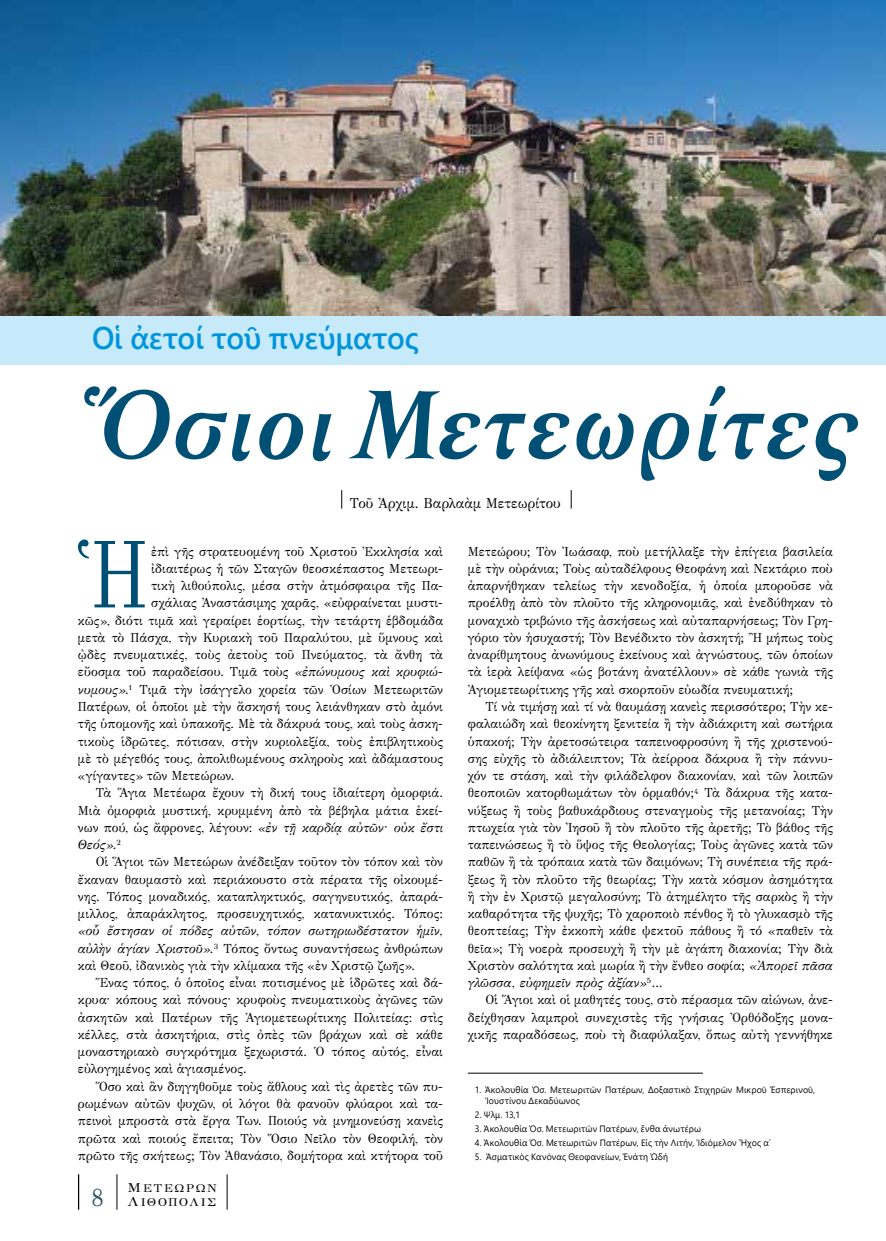
<style>
.page{position:relative;width:886px;height:1241px;background:#fff}
.page>*{position:absolute;margin:0;border:0;box-sizing:border-box;transform-origin:0 0}
.t1{font:italic 700 102.25px "Katsoulidis Pt";letter-spacing:.06em;color:#004f74;scale:.87 1}
.t2{font:96.38px "GFS Didot";color:#004f74;scale:.77 1}
.t3{font:600 31.25px "Segoe UI";color:#0095da;scale:.95 1}
.t4{font:14.5px "GFS Didot";letter-spacing:.015em;color:#000;scale:.93 1}
.t5{font:13.12px/17.2px "GFS Didot";letter-spacing:.015em;color:#000;text-align:justify;scale:.93 1}
.t6{font:italic 13.12px "GFS Didot";color:#000;scale:.93 1}
.t7{font:11.25px/13.8px "GFS Didot";letter-spacing:.115em;color:#000;text-align:right;scale:1.17 1}
.t8{font:9.12px/10.5px "Segoe UI";letter-spacing:.015em;color:#000;scale:.95 1}
.s1{font-style:italic}
.s2{font-style:normal}
.s3{font-size:13px}
.s4{font-size:24.75px;color:#335c64}
</style>
<div class="page">
<hr style="left:227px;top:1173px;width:1px;height:36px;background:#000">
<hr style="left:117px;top:1173px;width:1px;height:36px;background:#000">
<hr style="left:78px;top:1173px;width:1px;height:36px;background:#000">
<div style="left:0;top:313px;width:886px;height:52px;background:#c7eafb"></div>
<img style="left:0;top:0;width:886px;height:315px">
<hr style="left:468px;top:1072px;width:235px;height:1px;background:#000">
<svg style="left:341px;top:490px;width:1px;height:18px"></svg>
<svg style="left:571px;top:490px;width:1px;height:18px"></svg>
<h3 class="t3" style="left:92px;top:308px;width:345px">Οἱ ἀετοί τοῦ πνεύματος</h3>
<h1 class="t1" style="left:96px;top:370px;width:872px">Ὅσιοι Μετεωρίτες</h1>
<p class="t4" style="left:350px;top:491px;width:228px">Τοῦ Ἀρχιμ. Βαρλαὰμ Μετεωρίτου</p>
<h2 class="t2" style="left:78px;top:497px;width:92px">Ἡ</h2>
<p class="t5" style="left:151px;top:541px;width:315px">ἐπὶ γῆς στρατευομένη τοῦ Χριστοῦ Ἐκκλησία καὶ</p>
<p class="t5" style="left:151px;top:559px;width:315px">ἰδιαιτέρως ἡ τῶν Σταγῶν θεοσκέπαστος Μετεωρι-</p>
<p class="t5" style="left:151px;top:576px;width:315px">τικὴ λιθούπολις, μέσα στὴν ἀτμόσφαιρα τῆς Πα-</p>
<p class="t5" style="left:151px;top:593px;width:315px">σχάλιας Ἀναστάσιμης χαρᾶς, «εὐφραίνεται μυστι-</p>
<p class="t5" style="left:78px;top:610px;width:394px">κῶς», διότι τιμᾶ καὶ γεραίρει ἑορτίως, τὴν τετάρτη ἑβδομάδα</p>
<p class="t5" style="left:78px;top:628px;width:394px">μετὰ τὸ Πάσχα, τὴν Κυριακὴ τοῦ Παραλύτου, μὲ ὕμνους καὶ</p>
<p class="t5" style="left:78px;top:645px;width:394px">ᾠδὲς πνευματικές, τοὺς ἀετοὺς τοῦ Πνεύματος, τὰ ἄνθη τὰ</p>
<p class="t5" style="left:78px;top:662px;width:394px">εὔοσμα τοῦ παραδείσου. Τιμᾶ τοὺς <span class="s1">«ἐπώνυμους καὶ κρυφιώ-</span></p>
<p class="t5" style="left:78px;top:679px;width:394px"><span class="s1">νυμους»</span>.<sup>1</sup> Τιμᾶ τὴν ἰσάγγελο χορεία τῶν Ὁσίων Μετεωριτῶν</p>
<p class="t5" style="left:78px;top:697px;width:394px">Πατέρων, οἱ ὁποῖοι μὲ τὴν ἄσκησή τους λειάνθηκαν στὸ ἀμόνι</p>
<p class="t5" style="left:78px;top:714px;width:394px">τῆς ὑπομονῆς καὶ ὑπακοῆς. Μὲ τὰ δάκρυά τους, καὶ τοὺς ἀσκη-</p>
<p class="t5" style="left:78px;top:731px;width:394px">τικοὺς ἱδρῶτες, πότισαν, στὴν κυριολεξία, τοὺς ἐπιβλητικοὺς</p>
<p class="t5" style="left:78px;top:748px;width:394px">μὲ τὸ μέγεθός τους, ἀπολιθωμένους σκληροὺς καὶ ἀδάμαστους</p>
<p class="t5" style="left:78px;top:766px;width:170px">«γίγαντες» τῶν Μετεώρων.</p>
<p class="t5" style="left:96px;top:783px;width:375px">Τὰ Ἅγια Μετέωρα ἔχουν τὴ δική τους ἰδιαίτερη ὀμορφιά.</p>
<p class="t5" style="left:78px;top:800px;width:394px">Μιὰ ὀμορφιὰ μυστική, κρυμμένη ἀπὸ τὰ βέβηλα μάτια ἐκεί-</p>
<p class="t5" style="left:78px;top:817px;width:394px">νων πού, ὡς ἄφρονες, λέγουν: <span class="s1">«ἐν τῇ καρδίᾳ αὐτῶν· οὐκ ἔστι</span></p>
<p class="t6" style="left:78px;top:833px;width:48px">Θεός»<span class="s2">.</span><sup>2</sup></p>
<p class="t5" style="left:96px;top:852px;width:375px">Οἱ Ἅγιοι τῶν Μετεώρων ἀνέδειξαν τοῦτον τὸν τόπον καὶ τὸν</p>
<p class="t5" style="left:78px;top:869px;width:394px">ἔκαναν θαυμαστὸ καὶ περιάκουστο στὰ πέρατα τῆς οἰκουμέ-</p>
<p class="t5" style="left:78px;top:886px;width:394px">νης. Τόπος μοναδικός, καταπληκτικός, σαγηνευτικός, ἀπαρά-</p>
<p class="t5" style="left:78px;top:904px;width:394px">μιλλος, ἀπαράκλητος, προσευχητικός, κατανυκτικός. Τόπος:</p>
<p class="t5" style="left:78px;top:921px;width:394px"><span class="s1">«οὗ ἔστησαν οἱ πόδες αὐτῶν, τόπον σωτηριωδέστατον ἡμῖν, αὐλὴν ἁγίαν Χριστοῦ»</span>.<sup>3</sup> Τόπος ὄντως συναντήσεως ἀνθρώπων καὶ Θεοῦ, ἰδανικὸς γιὰ τὴν κλίμακα τῆς «ἐν Χριστῷ ζωῆς».</p>
<p class="t5" style="left:78px;top:973px;width:394px;text-indent:18px">Ἕνας τόπος, ὁ ὁποῖος εἶναι ποτισμένος μὲ ἱδρῶτες καὶ δά&shy;κρυα· κόπους καὶ πόνους· κρυφοὺς πνευματικοὺς ἀγῶνες τῶν ἀσκητῶν καὶ Πατέρων τῆς Ἁγιομετεωρίτικης Πολιτείας: στὶς κέλλες, στὰ ἀσκητήρια, στὶς ὀπὲς τῶν βράχων καὶ σὲ κάθε μοναστηριακὸ συγκρότημα ξεχωριστά. Ὁ τόπος αὐτός, εἶναι εὐλογημένος καὶ ἁγιασμένος.</p>
<p class="t5" style="left:78px;top:1076px;width:394px;text-indent:18px">Ὅσο καὶ ἂν διηγηθοῦμε τοὺς ἄθλους καὶ τὶς ἀρετὲς τῶν πυ&shy;ρωμένων αὐτῶν ψυχῶν, οἱ λόγοι θὰ φανοῦν φλύαροι καὶ τα&shy;πεινοὶ μπροστὰ στὰ ἔργα Των. Ποιούς νὰ μνημονεύσῃ κανεὶς πρῶτα καὶ ποιούς ἔπειτα; Τὸν Ὅσιο Νεῖλο τὸν Θεοφιλή, τὸν πρῶτο τῆς σκήτεως; Τὸν Ἀθανάσιο, δομήτορα καὶ κτήτορα τοῦ</p>
<p class="t7" style="left:92px;top:1180px;width:109px"><span class="s3">Μ</span>ΕΤΕΩΡΩΝ<br><span class="s4">8</span> <span class="s3">Λ</span>ΙΘΟΠΟΛΙΣ</p>
<p class="t5" style="left:468px;top:541px;width:394px">Μετεώρου; Τὸν Ἰωάσαφ, ποὺ μετήλλαξε τὴν ἐπίγεια βασιλεία μὲ τὴν οὐράνια; Τοὺς αὐταδέλφους Θεοφάνη καὶ Νεκτάριο ποὺ ἀπαρνήθηκαν τελείως τὴν κενοδοξία, ἡ ὁποία μποροῦσε νὰ προέλθῃ ἀπὸ τὸν πλοῦτο τῆς κληρονομιᾶς, καὶ ἐνεδύθηκαν τὸ μοναχικὸ τριβώνιο τῆς ἀσκήσεως καὶ αὐταπαρνήσεως; Τὸν Γρη&shy;γόριο τὸν ἡσυχαστή; Τὸν Βενέδικτο τὸν ἀσκητή; Ἢ μήπως τοὺς ἀναρίθμητους ἀνωνύμους ἐκείνους καὶ ἀγνώστους, τῶν ὁποίων τὰ ἱερὰ λείψανα «ὡς βοτάνη ἀνατέλλουν» σὲ κάθε γωνιὰ τῆς Ἁγιομετεωρίτικης γῆς καὶ σκορποῦν εὐωδία πνευματική;</p>
<p class="t5" style="left:468px;top:697px;width:394px;text-indent:18px">Τί νὰ τιμήσῃ καὶ τί νὰ θαυμάσῃ κανεὶς περισσότερο; Τὴν κε&shy;φαλαιώδη καὶ θεοκίνητη ξενιτεία ἢ τὴν ἀδιάκριτη καὶ σωτήρια ὑπακοή; Τὴν ἀρετοσώτειρα ταπεινοφροσύνη ἢ τῆς χριστενού&shy;σης εὐχῆς τὸ ἀδιάλειπτον; Τὰ ἀείρροα δάκρυα ἢ τὴν πάννυ&shy;χόν τε στάση, καὶ τὴν φιλάδελφον διακονίαν, καὶ τῶν λοιπῶν θεοποιῶν κατορθωμάτων τὸν ὁρμαθόν;<sup>4</sup> Τὰ δάκρυα τῆς κατα&shy;νύξεως ἢ τοὺς βαθυκάρδιους στεναγμοὺς τῆς μετανοίας; Τὴν πτωχεία γιὰ τὸν Ἰησοῦ ἢ τὸν πλοῦτο τῆς ἀρετῆς; Τὸ βάθος τῆς ταπεινώσεως ἢ τὸ ὕψος τῆς Θεολογίας; Τοὺς ἀγῶνες κατὰ τῶν παθῶν ἢ τὰ τρόπαια κατὰ τῶν δαιμόνων; Τὴ συνέπεια τῆς πρά&shy;ξεως ἢ τὸν πλοῦτο τῆς θεωρίας; Τὴν κατὰ κόσμον ἀσημότητα ἢ τὴν ἐν Χριστῷ μεγαλοσύνη; Τὸ ἀτημέλητο τῆς σαρκὸς ἢ τὴν καθαρότητα τῆς ψυχῆς; Τὸ χαροποιὸ πένθος ἢ τὸ γλυκασμὸ τῆς θεοπτείας; Τὴν ἐκκοπὴ κάθε ψεκτοῦ πάθους ἢ τό «παθεῖν τὰ θεῖα»; Τὴ νοερὰ προσευχὴ ἢ τὴν μὲ ἀγάπη διακονία; Τὴν διὰ Χριστὸν σαλότητα καὶ μωρία ἢ τὴν ἔνθεο σοφία; <span class="s1">«Ἀπορεῖ πᾶσα γλῶσσα, εὐφημεῖν πρὸς ἀξίαν»</span><sup>5</sup>…</p>
<p class="t5" style="left:468px;top:990px;width:394px;text-indent:18px">Οἱ Ἅγιοι καὶ οἱ μαθητές τους, στὸ πέρασμα τῶν αἰώνων, ἀνε&shy;δείχθησαν λαμπροὶ συνεχιστὲς τῆς γνήσιας Ὀρθόδοξης μονα&shy;χικῆς παραδόσεως, ποὺ τὴ διαφύλαξαν, ὅπως αὐτὴ γεννήθηκε</p>
<p class="t8" style="left:485px;top:1083px;width:348px;text-indent:-11px">1. Ἀκολουθία Ὁσ. Μετεωριτῶν Πατέρων, Δοξαστικὸ Στιχηρῶν Μικροῦ Ἑσπερινοῦ,<br>Ἰουστίνου Δεκαδύωνος</p>
<p class="t8" style="left:475px;top:1108px;width:49px">2. Ψλμ. 13,1</p>
<p class="t8" style="left:475px;top:1122px;width:240px">3. Ἀκολουθία Ὁσ. Μετεωριτῶν Πατέρων, ἔνθα ἀνωτέρω</p>
<p class="t8" style="left:475px;top:1136px;width:313px">4. Ἀκολουθία Ὁσ. Μετεωριτῶν Πατέρων, Εἰς τὴν Λιτήν, Ἰδιόμελον Ἦχος α΄</p>
<p class="t8" style="left:475px;top:1150px;width:205px">5. Ἀσματικὸς Κανόνας Θεοφανείων, Ἑνάτη Ὠδή</p>
</div>
